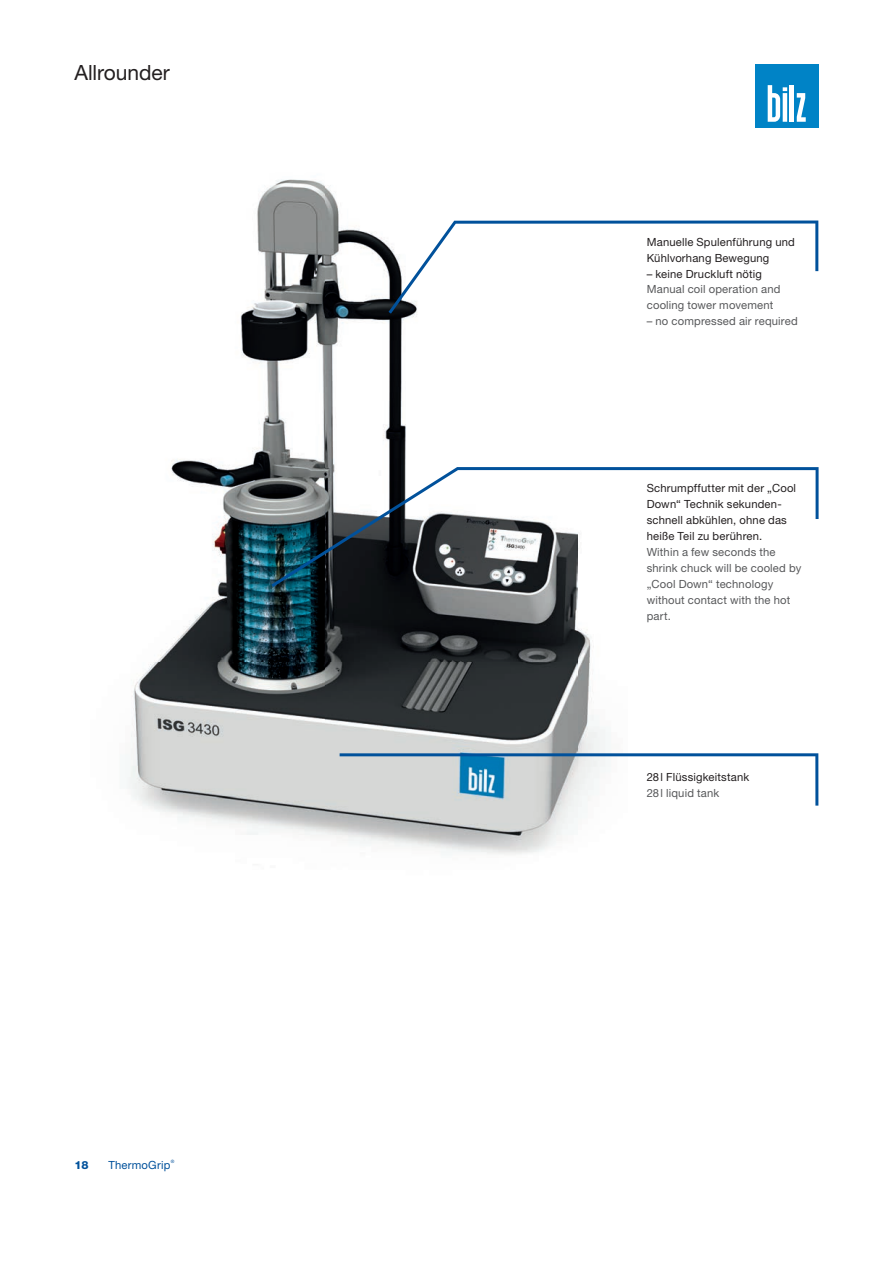
<style>
.page{position:relative;width:893px;height:1263px;background:#fff}
.page>*{position:absolute;margin:0;border:0;box-sizing:border-box;transform-origin:0 0}
.t1{font:21px "Helvetica Neue LT";letter-spacing:-.005em;color:#231f20}
.t2{font:11.25px/15.9px "Helvetica Neue LT";letter-spacing:.015em;color:#57585a}
.t3{font:11.25px/15.9px "Helvetica Neue LT";letter-spacing:.015em;color:#231f20}
.t4{font:11.25px "Helvetica Neue LT";letter-spacing:.02em;color:#01519b}
.t5{font:800 11.25px "Helvetica Neue LT";color:#01519b}
.t6{font:4.5px "Helvetica Neue LT";color:#01519b}
</style>
<div class="page">
<div style="left:755px;top:64px;width:63px;height:63px;background:#0083c6"></div>
<svg style="left:797px;top:93px;width:9px;height:29px"></svg>
<hr style="left:790px;top:85px;width:4px;height:37px;background:#fff">
<svg style="left:768px;top:85px;width:19px;height:37px"></svg>
<img style="left:127px;top:179px;width:479px;height:676px">
<svg style="left:271px;top:467px;width:548px;height:120px"></svg>
<svg style="left:388px;top:220px;width:430px;height:94px"></svg>
<svg style="left:340px;top:753px;width:478px;height:53px"></svg>
<h1 class="t1" style="left:74px;top:60px;width:97px">Allrounder</h1>
<p class="t5" style="left:74px;top:1159px;width:16px">18</p>
<p class="t4" style="left:108px;top:1159px;width:63px">ThermoGrip</p>
<p class="t6" style="left:171px;top:1159px;width:5px">®</p>
<p class="t3" style="left:647px;top:234px;width:150px">Manuelle Spulenführung und<br>Kühlvorhang Bewegung</p>
<p class="t3" style="left:647px;top:265px;width:117px">– keine Druckluft nötig</p>
<p class="t2" style="left:647px;top:281px;width:135px">Manual coil operation and cooling tower movement</p>
<p class="t2" style="left:647px;top:313px;width:152px">– no compressed air required</p>
<p class="t3" style="left:647px;top:480px;width:151px">Schrumpffutter mit der „Cool<br>Down“ Technik sekunden&shy;schnell abkühlen, ohne das heiße Teil zu berühren.</p>
<p class="t2" style="left:647px;top:544px;width:156px">Within a few seconds the shrink chuck will be cooled by „Cool Down“ technology without contact with the hot part.</p>
<p class="t3" style="left:647px;top:769px;width:104px">28 l Flüssigkeitstank</p>
<p class="t2" style="left:647px;top:785px;width:74px">28 l liquid tank</p>
</div>
